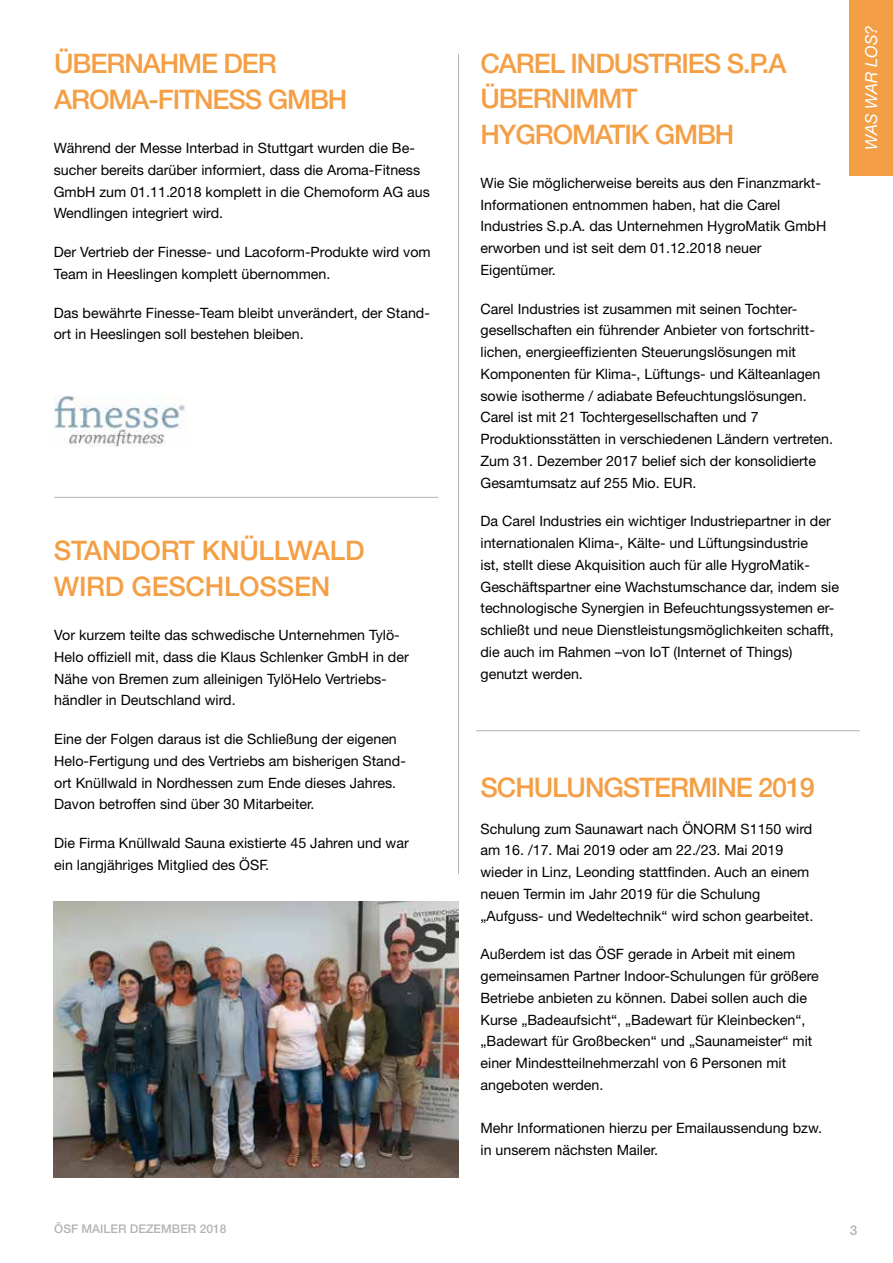
<style>
.page{position:relative;width:893px;height:1263px;background:#fff}
.page>*{position:absolute;margin:0;border:0;box-sizing:border-box;transform-origin:0 0}
.t1{font:500 27px/35.5px "Helvetica Neue LT Pro";letter-spacing:-.04em;color:#f49f45}
.t2{font:500 27px/35.5px "Helvetica Neue LT Pro";letter-spacing:-.01em;color:#f49f45}
.t3{font:italic 16.5px "Helvetica Neue LT Pro";color:#fff}
.t4{font:14.25px/21.8px "Helvetica Neue LT Pro";color:#000}
.t5{font:500 13.5px "Helvetica Neue LT Pro";color:#b1b3b4}
.t6{font:500 12px "Helvetica Neue LT Pro";color:#b1b3b4}
</style>
<div class="page">
<div style="left:850px;top:0;width:43px;height:175px;background:#f49f45"></div>
<hr style="left:458px;top:54px;width:1px;height:820px;background:#b1b3b4">
<img style="left:54px;top:395px;width:131px;height:52px">
<hr style="left:476px;top:730px;width:384px;height:1px;background:#b1b3b4">
<img style="left:54px;top:901px;width:405px;height:277px">
<hr style="left:54px;top:497px;width:384px;height:1px;background:#b1b3b4">
<h1 class="t1" style="left:54px;top:46px;width:295px">ÜBERNAHME DER<br>AROMA-FITNESS GMBH</h1>
<p class="t4" style="left:54px;top:137px;width:378px">Während der Messe Interbad in Stuttgart wurden die Be&shy;sucher bereits darüber informiert, dass die Aroma-Fitness GmbH zum 01.11.2018 komplett in die Chemoform AG aus Wendlingen integriert wird.</p>
<p class="t4" style="left:54px;top:241px;width:378px">Der Vertrieb der Finesse- und Lacoform-Produkte wird vom<br>Team in Heeslingen komplett übernommen.</p>
<p class="t4" style="left:54px;top:301px;width:378px">Das bewährte Finesse-Team bleibt unverändert, der Stand&shy;ort in Heeslingen soll bestehen bleiben.</p>
<h1 class="t2" style="left:54px;top:533px;width:312px">STANDORT KNÜLLWALD<br>WIRD GESCHLOSSEN</h1>
<p class="t4" style="left:54px;top:624px;width:356px">Vor kurzem teilte das schwedische Unternehmen Tylö-Helo offiziell mit, dass die Klaus Schlenker GmbH in der Nähe von Bremen zum alleinigen TylöHelo Vertriebs&shy;händler in Deutschland wird.</p>
<p class="t4" style="left:54px;top:728px;width:353px">Eine der Folgen daraus ist die Schließung der eigenen Helo-Fertigung und des Vertriebs am bisherigen Stand&shy;ort Knüllwald in Nordhessen zum Ende dieses Jahres.<br>Davon betroffen sind über 30 Mitarbeiter.</p>
<p class="t4" style="left:54px;top:832px;width:356px">Die Firma Knüllwald Sauna existierte 45 Jahren und war ein langjähriges Mitglied des ÖSF.</p>
<p class="t6" style="left:54px;top:1222px;width:174px">ÖSF MAILER DEZEMBER 2018</p>
<h1 class="t1" style="left:480px;top:45px;width:307px">CAREL INDUSTRIES S.P.A<br>ÜBERNIMMT<br>HYGROMATIK GMBH</h1>
<p class="t4" style="left:480px;top:172px;width:347px">Wie Sie möglicherweise bereits aus den Finanzmarkt-Informationen entnommen haben, hat die Carel Industries S.p.A. das Unternehmen HygroMatik GmbH erworben und ist seit dem 01.12.2018 neuer Eigentümer.</p>
<p class="t4" style="left:480px;top:297px;width:354px">Carel Industries ist zusammen mit seinen Tochter&shy;gesellschaften ein führender Anbieter von fortschritt&shy;lichen, energieeffizienten Steuerungslösungen mit Komponenten für Klima-, Lüftungs- und Kälteanlagen sowie isotherme / adiabate Befeuchtungslösungen.<br>Carel ist mit 21 Tochtergesellschaften und 7<br>Produktionsstätten in verschiedenen Ländern vertreten.<br>Zum 31. Dezember 2017 belief sich der konsolidierte Gesamtumsatz auf 255 Mio. EUR.</p>
<p class="t4" style="left:480px;top:510px;width:360px">Da Carel Industries ein wichtiger Industriepartner in der internationalen Klima-, Kälte- und Lüftungsindustrie<br>ist, stellt diese Akquisition auch für alle HygroMatik-Geschäftspartner eine Wachstumschance dar, indem sie technologische Synergien in Befeuchtungssystemen er&shy;schließt und neue Dienstleistungsmöglichkeiten schafft, die auch im Rahmen –von IoT (Internet of Things) genutzt werden.</p>
<p class="t3" style="left:861px;top:150px;width:126px;rotate:-90deg">WAS WAR LOS?</p>
<h1 class="t1" style="left:480px;top:769px;width:336px">SCHULUNGSTERMINE 2019</h1>
<p class="t4" style="left:480px;top:817px;width:334px">Schulung zum Saunawart nach ÖNORM S1150 wird am 16. /17. Mai 2019 oder am 22./23. Mai 2019 wieder in Linz, Leonding stattfinden. Auch an einem neuen Termin im Jahr 2019 für die Schulung „Aufguss- und Wedeltechnik“ wird schon gearbeitet.</p>
<p class="t4" style="left:480px;top:943px;width:340px">Außerdem ist das ÖSF gerade in Arbeit mit einem gemeinsamen Partner Indoor-Schulungen für größere Betriebe anbieten zu können. Dabei sollen auch die Kurse „Badeaufsicht“, „Badewart für Kleinbecken“, „Badewart für Großbecken“ und „Saunameister“ mit einer Mindestteilnehmerzahl von 6 Personen mit angeboten werden.</p>
<p class="t4" style="left:480px;top:1117px;width:343px">Mehr Informationen hierzu per Emailaussendung bzw. in unserem nächsten Mailer.</p>
<p class="t5" style="left:850px;top:1221px;width:9px">3</p>
</div>
